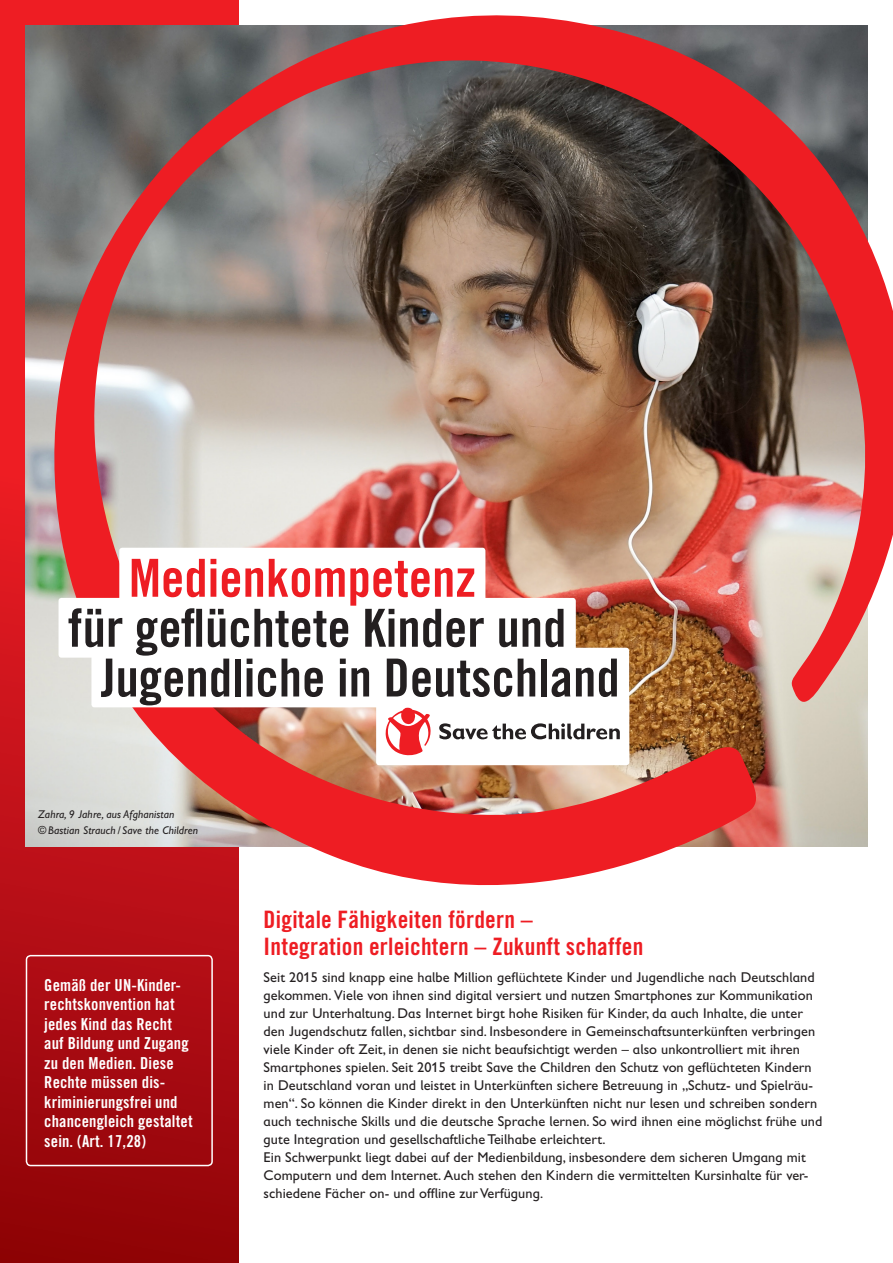
<style>
.page{position:relative;width:893px;height:1263px;background:#fff}
.page>*{position:absolute;margin:0;border:0;box-sizing:border-box;transform-origin:0 0}
.t1{font:52.5px "Trade Gothic LT Std Bd Cn 20";color:#231f20}
.t2{font:52.5px "Trade Gothic LT Std Bd Cn 20";color:#ee1d23}
.t3{font:24px/27px "Trade Gothic LT Std Bd Cn 20";letter-spacing:.01em;color:#ee1d23}
.t4{font:16.5px/19.5px "Trade Gothic LT Std Bd Cn 20";letter-spacing:.01em;color:#fff}
.t5{font:14.25px/18px "Gill Sans Infant Std";letter-spacing:.005em;color:#231f20}
.t6{font:italic 11.25px/16.5px "Gill Sans Infant Std";letter-spacing:.01em;color:#231f20}
</style>
<div class="page">
<svg style="left:0;top:0;width:238px;height:1263px;background:#b30d13"></svg>
<img style="left:26px;top:26px;width:28px;height:821px">
<img style="left:54px;top:15px;width:839px;height:870px">
<div style="left:376px;top:698px;width:253px;height:67px;background:#fff;border-radius:3px"></div>
<svg style="left:385px;top:707px;width:46px;height:49px"></svg>
<svg style="left:439px;top:723px;width:181px;height:16px"></svg>
<div style="left:91px;top:648px;width:538px;height:59px;background:#fff;border-radius:3px"></div>
<div style="left:59px;top:598px;width:517px;height:60px;background:#fff;border-radius:3px"></div>
<div style="left:119px;top:548px;width:366px;height:60px;background:#fff;border-radius:3px"></div>
<div style="left:26px;top:955px;width:187px;height:211px;border:2px solid #fff;border-radius:4px"></div>
<h1 class="t2" style="left:129px;top:546px;width:348px">Medienkompetenz</h1>
<h1 class="t1" style="left:68px;top:596px;width:500px">für geflüchtete Kinder und</h1>
<h1 class="t1" style="left:101px;top:646px;width:520px">Jugendliche in Deutschland</h1>
<p class="t6" style="left:38px;top:805px;width:161px">Zahra, 9 Jahre, aus Afghanistan ©Bastian Strauch / Save the Children</p>
<p class="t4" style="left:44px;top:975px;width:150px">Gemäß der UN-Kinder&shy;rechtskonvention hat jedes Kind das Recht auf Bildung und Zugang zu den Medien. Diese<br>Rechte müssen dis&shy;kriminierungsfrei und chancengleich gestaltet sein. (Art. 17,28)</p>
<h2 class="t3" style="left:264px;top:906px;width:381px">Digitale Fähigkeiten fördern –<br>Integration erleichtern – Zukunft schaffen</h2>
<p class="t5" style="left:264px;top:968px;width:560px">Seit 2015 sind knapp eine halbe Million geflüchtete Kinder und Jugendliche nach Deutschland gekommen. Viele von ihnen sind digital versiert und nutzen Smartphones zur Kommunikation und zur Unterhaltung. Das Internet birgt hohe Risiken für Kinder, da auch Inhalte, die unter den Jugendschutz fallen, sichtbar sind. Insbesondere in Gemeinschaftsunterkünften verbringen viele Kinder oft Zeit, in denen sie nicht beaufsichtigt werden – also unkontrolliert mit ihren Smartphones spielen. Seit 2015 treibt Save the Children den Schutz von geflüchteten Kindern in Deutschland voran und leistet in Unterkünften sichere Betreuung in „Schutz- und Spielräu&shy;men“. So können die Kinder direkt in den Unterkünften nicht nur lesen und schreiben sondern auch technische Skills und die deutsche Sprache lernen. So wird ihnen eine möglichst frühe und gute Integration und gesellschaftliche Teilhabe erleichtert.<br>Ein Schwerpunkt liegt dabei auf der Medienbildung, insbesondere dem sicheren Umgang mit Computern und dem Internet. Auch stehen den Kindern die vermittelten Kursinhalte für ver&shy;schiedene Fächer on- und offline zur Verfügung.</p>
</div>
